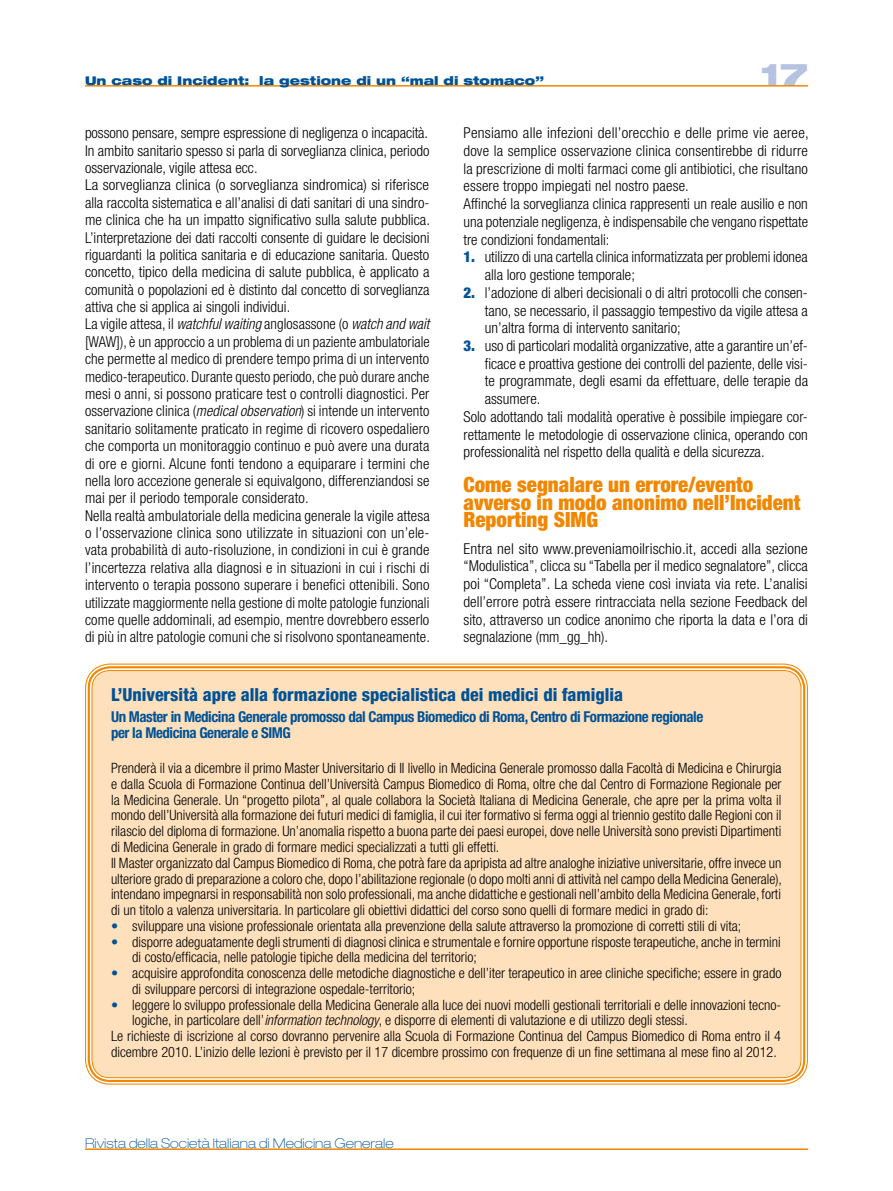
<style>
.page{position:relative;width:893px;height:1191px;background:#fff}
.page>*{position:absolute;margin:0;border:0;box-sizing:border-box;transform-origin:0 0}
.t1{font:900 expanded 30px "Helvetica Neue LT Std";color:#b5c2e0}
.t2{font:900 condensed 21px/17.7px "Helvetica Neue LT Std";color:#f18700}
.t3{font:800 condensed 18px "Helvetica Neue LT Std";color:#005296}
.t4{font:300 condensed 15px/17.4px "Helvetica Neue LT Std";letter-spacing:.005em;color:#000}
.t5{font:700 condensed 15px/16.5px "Helvetica Neue LT Std";letter-spacing:-.03em;color:#005296}
.t6{font:300 condensed 14.25px/15.8px "Helvetica Neue LT Std";color:#000}
.t7{font:100 expanded 13.5px "Helvetica Neue LT Std";color:#005296}
.t8{font:900 expanded 12px "Helvetica Neue LT Std";color:#005296}
.s1{font-style:italic}
.s2{font-weight:900;color:#005296}
.s3{color:#005296}
</style>
<div class="page">
<hr style="left:85px;top:85px;width:723px;height:2px;background:#f18700">
<hr style="left:85px;top:1148px;width:723px;height:2px;background:#f18700">
<div style="left:89px;top:667px;width:715px;height:414px;background:#fee0bc;border-radius:21px"></div>
<div style="left:88px;top:666px;width:717px;height:416px;border:2px solid #f18700;border-radius:21px"></div>
<p class="t8" style="left:85px;top:73px;width:460px">Un caso di Incident: la gestione di un “mal di stomaco”</p>
<h1 class="t1" style="left:760px;top:55px;width:49px">17</h1>
<p class="t4" style="left:85px;top:124px;width:347px">possono pensare, sempre espressione di negligenza o incapacità.<br>In ambito sanitario spesso si parla di sorveglianza clinica, periodo osservazionale, vigile attesa ecc.<br>La sorveglianza clinica (o sorveglianza sindromica) si riferisce alla raccolta sistematica e all’analisi di dati sanitari di una sindro&shy;me clinica che ha un impatto significativo sulla salute pubblica.<br>L’interpretazione dei dati raccolti consente di guidare le decisioni riguardanti la politica sanitaria e di educazione sanitaria. Questo concetto, tipico della medicina di salute pubblica, è applicato a comunità o popolazioni ed è distinto dal concetto di sorveglianza attiva che si applica ai singoli individui.<br>La vigile attesa, il <span class="s1">watchful waiting</span> anglosassone (o <span class="s1">watch and wait </span>[WAW]), è un approccio a un problema di un paziente ambulatoriale che permette al medico di prendere tempo prima di un intervento medico-terapeutico. Durante questo periodo, che può durare anche mesi o anni, si possono praticare test o controlli diagnostici. Per osservazione clinica (<span class="s1">medical observation</span>) si intende un intervento sanitario solitamente praticato in regime di ricovero ospedaliero che comporta un monitoraggio continuo e può avere una durata di ore e giorni. Alcune fonti tendono a equiparare i termini che nella loro accezione generale si equivalgono, differenziandosi se mai per il periodo temporale considerato.<br>Nella realtà ambulatoriale della medicina generale la vigile attesa o l’osservazione clinica sono utilizzate in situazioni con un’ele&shy;vata probabilità di auto-risoluzione, in condizioni in cui è grande l’incertezza relativa alla diagnosi e in situazioni in cui i rischi di intervento o terapia possono superare i benefici ottenibili. Sono utilizzate maggiormente nella gestione di molte patologie funzionali come quelle addominali, ad esempio, mentre dovrebbero esserlo di più in altre patologie comuni che si risolvono spontaneamente.</p>
<p class="t4" style="left:463px;top:124px;width:347px">Pensiamo alle infezioni dell’orecchio e delle prime vie aeree, dove la semplice osservazione clinica consentirebbe di ridurre la prescrizione di molti farmaci come gli antibiotici, che risultano essere troppo impiegati nel nostro paese.<br>Affinché la sorveglianza clinica rappresenti un reale ausilio e non una potenziale negligenza, è indispensabile che vengano rispettate tre condizioni fondamentali:</p>
<p class="t4" style="left:485px;top:248px;width:324px;text-indent:-21px"><span class="s2">1.</span> utilizzo di una cartella clinica informatizzata per problemi idonea alla loro gestione temporale;</p>
<p class="t4" style="left:485px;top:283px;width:325px;text-align:justify;text-indent:-21px"><span class="s2">2.</span> l’adozione di alberi decisionali o di altri protocolli che consen&shy;tano, se necessario, il passaggio tempestivo da vigile attesa a un’altra forma di intervento sanitario;</p>
<p class="t4" style="left:463px;top:337px;width:346px"><span class="s2">3.</span> uso di particolari modalità organizzative, atte a garantire un’ef-</p>
<p class="t4" style="left:485px;top:354px;width:325px">ficace e proattiva gestione dei controlli del paziente, delle visi-</p>
<p class="t4" style="left:485px;top:372px;width:325px">te programmate, degli esami da effettuare, delle terapie da</p>
<p class="t4" style="left:485px;top:390px;width:57px">assumere.</p>
<p class="t4" style="left:463px;top:408px;width:346px">Solo adottando tali modalità operative è possibile impiegare cor-</p>
<p class="t4" style="left:463px;top:425px;width:346px">rettamente le metodologie di osservazione clinica, operando con</p>
<p class="t4" style="left:463px;top:443px;width:303px">professionalità nel rispetto della qualità e della sicurezza.</p>
<h2 class="t2" style="left:463px;top:475px;width:338px">Come segnalare un errore/evento avverso in modo anonimo nell’Incident<br>Reporting SIMG</h2>
<p class="t4" style="left:463px;top:539px;width:346px;text-align:justify">Entra nel sito www.preveniamoilrischio.it, accedi alla sezione “Modulistica”, clicca su “Tabella per il medico segnalatore”, clicca poi “Completa”. La scheda viene così inviata via rete. L’analisi dell’errore potrà essere rintracciata nella sezione Feedback del sito, attraverso un codice anonimo che riporta la data e l’ora di segnalazione (mm_gg_hh).</p>
<p class="t3" style="left:111px;top:683px;width:513px">L’Università apre alla formazione specialistica dei medici di famiglia</p>
<p class="t5" style="left:111px;top:708px;width:594px">Un Master in Medicina Generale promosso dal Campus Biomedico di Roma, Centro di Formazione regionale per la Medicina Generale e SIMG</p>
<p class="t6" style="left:111px;top:760px;width:672px">Prenderà il via a dicembre il primo Master Universitario di II livello in Medicina Generale promosso dalla Facoltà di Medicina e Chirurgia e dalla Scuola di Formazione Continua dell’Università Campus Biomedico di Roma, oltre che dal Centro di Formazione Regionale per la Medicina Generale. Un “progetto pilota”, al quale collabora la Società Italiana di Medicina Generale, che apre per la prima volta il mondo dell’Università alla formazione dei futuri medici di famiglia, il cui iter formativo si ferma oggi al triennio gestito dalle Regioni con il rilascio del diploma di formazione. Un’anomalia rispetto a buona parte dei paesi europei, dove nelle Università sono previsti Dipartimenti di Medicina Generale in grado di formare medici specializzati a tutti gli effetti.<br>Il Master organizzato dal Campus Biomedico di Roma, che potrà fare da apripista ad altre analoghe iniziative universitarie, offre invece un ulteriore grado di preparazione a coloro che, dopo l’abilitazione regionale (o dopo molti anni di attività nel campo della Medicina Generale), intendano impegnarsi in responsabilità non solo professionali, ma anche didattiche e gestionali nell’ambito della Medicina Generale, forti di un titolo a valenza universitaria. In particolare gli obiettivi didattici del corso sono quelli di formare medici in grado di:</p>
<p class="t6" style="left:111px;top:917px;width:632px"><span class="s3">•</span> sviluppare una visione professionale orientata alla prevenzione della salute attraverso la promozione di corretti stili di vita;</p>
<p class="t6" style="left:132px;top:933px;width:650px;text-indent:-21px"><span class="s3">•</span> disporre adeguatamente degli strumenti di diagnosi clinica e strumentale e fornire opportune risposte terapeutiche, anche in termini di costo/efficacia, nelle patologie tipiche della medicina del territorio;</p>
<p class="t6" style="left:132px;top:965px;width:651px;text-indent:-21px"><span class="s3">•</span> acquisire approfondita conoscenza delle metodiche diagnostiche e dell’iter terapeutico in aree cliniche specifiche; essere in grado di sviluppare percorsi di integrazione ospedale-territorio;</p>
<p class="t6" style="left:111px;top:996px;width:672px"><span class="s3">•</span> leggere lo sviluppo professionale della Medicina Generale alla luce dei nuovi modelli gestionali territoriali e delle innovazioni tecno-</p>
<p class="t6" style="left:132px;top:1012px;width:557px">logiche, in particolare dell’<span class="s1">information technology</span>, e disporre di elementi di valutazione e di utilizzo degli stessi.</p>
<p class="t6" style="left:111px;top:1028px;width:671px">Le richieste di iscrizione al corso dovranno pervenire alla Scuola di Formazione Continua del Campus Biomedico di Roma entro il 4</p>
<p class="t6" style="left:111px;top:1043px;width:667px">dicembre 2010. L’inizio delle lezioni è previsto per il 17 dicembre prossimo con frequenze di un fine settimana al mese fino al 2012.</p>
<p class="t7" style="left:85px;top:1135px;width:310px">Rivista della Società Italiana di Medicina Generale</p>
</div>
